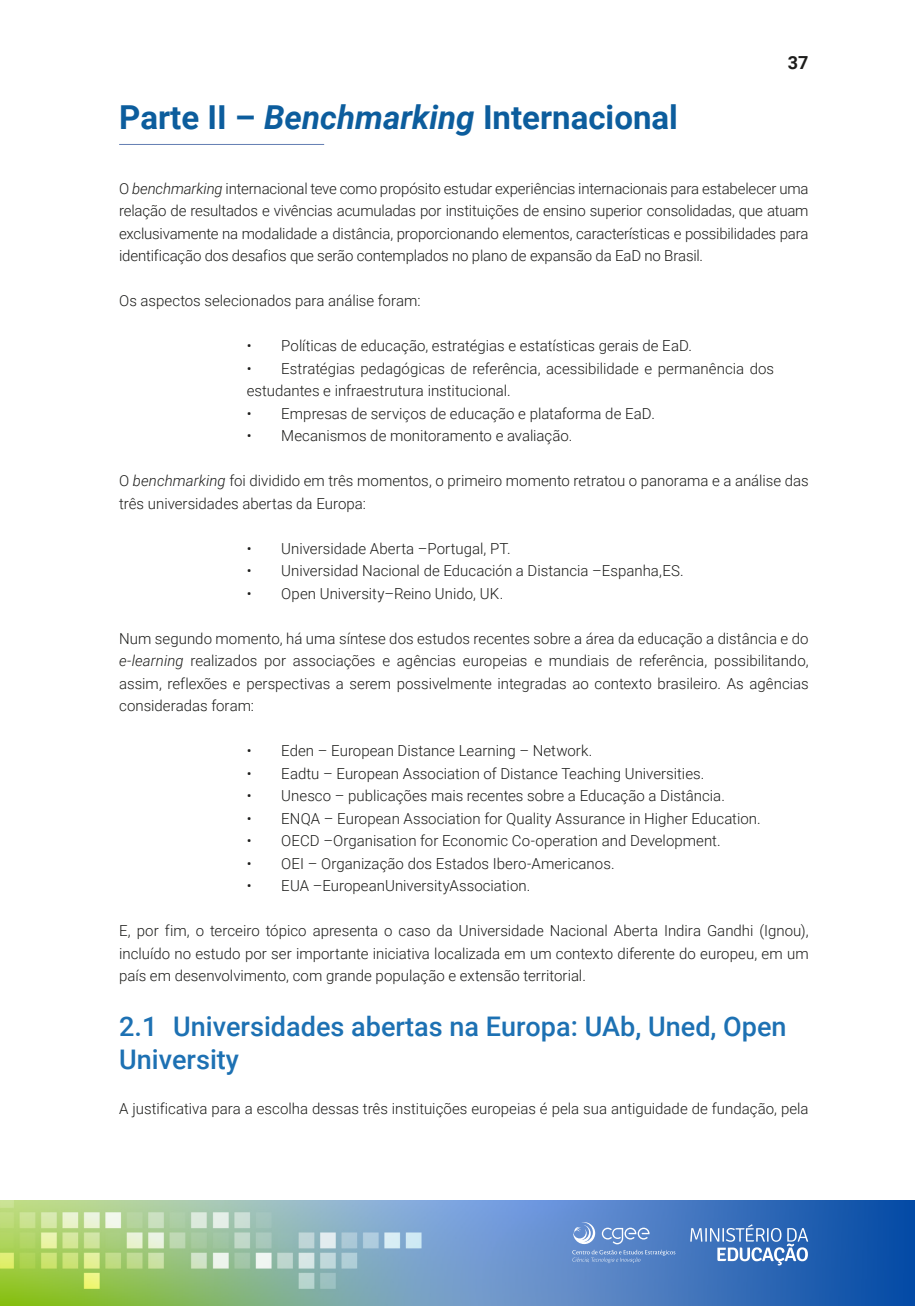
<style>
.page{position:relative;width:915px;height:1306px;background:#fff}
.page>*{position:absolute;margin:0;border:0;box-sizing:border-box;transform-origin:0 0}
.t1{font:700 33px "Roboto";color:#0c5d9d}
.t2{font:500 27px/32.4px "Roboto";color:#1d71b3}
.t3{font:700 18px "Roboto";color:#1d1d1b}
.t4{font:300 15.15px/22.5px "Roboto";color:#1d1d1b;text-align:justify}
.s1{font-style:italic}
</style>
<div class="page">
<img style="left:0;top:1200px;width:914px;height:105px">
<svg style="left:572px;top:1222px;width:103px;height:40px"></svg>
<svg style="left:690px;top:1224px;width:118px;height:41px"></svg>
<hr style="left:119px;top:144px;width:205px;height:1px;background:#627db2">
<h1 class="t1" style="left:119px;top:94px;width:560px">Parte II – <span class="s1">Benchmarking</span> Internacional</h1>
<p class="t3" style="left:787px;top:50px;width:22px">37</p>
<p class="t4" style="left:119px;top:176px;width:690px">O <span class="s1">benchmarking</span> internacional teve como propósito estudar experiências internacionais para estabelecer uma relação de resultados e vivências acumuladas por instituições de ensino superior consolidadas, que atuam exclusivamente na modalidade a distância, proporcionando elementos, características e possibilidades para identificação dos desafios que serão contemplados no plano de expansão da EaD no Brasil.</p>
<p class="t4" style="left:119px;top:289px;width:303px">Os aspectos selecionados para análise foram:</p>
<p class="t4" style="left:247px;top:334px;width:446px">• Políticas de educação, estratégias e estatísticas gerais de EaD.</p>
<p class="t4" style="left:247px;top:356px;width:528px">• Estratégias pedagógicas de referência, acessibilidade e permanência dos estudantes e infraestrutura institucional.</p>
<p class="t4" style="left:247px;top:401px;width:409px">• Empresas de serviços de educação e plataforma de EaD.</p>
<p class="t4" style="left:247px;top:424px;width:327px">• Mecanismos de monitoramento e avaliação.</p>
<p class="t4" style="left:119px;top:469px;width:690px">O <span class="s1">benchmarking</span> foi dividido em três momentos, o primeiro momento retratou o panorama e a análise das três universidades abertas da Europa:</p>
<p class="t4" style="left:247px;top:536px;width:265px">• Universidade Aberta –Portugal, PT.</p>
<p class="t4" style="left:247px;top:559px;width:438px">• Universidad Nacional de Educación a Distancia –Espanha,ES.</p>
<p class="t4" style="left:247px;top:581px;width:258px">• Open University–Reino Unido, UK.</p>
<p class="t4" style="left:119px;top:626px;width:690px">Num segundo momento, há uma síntese dos estudos recentes sobre a área da educação a distância e do <span class="s1">e-learning</span> realizados por associações e agências europeias e mundiais de referência, possibilitando, assim, reflexões e perspectivas a serem possivelmente integradas ao contexto brasileiro. As agências consideradas foram:</p>
<p class="t4" style="left:247px;top:739px;width:347px">• Eden – European Distance Learning – Network.</p>
<p class="t4" style="left:247px;top:761px;width:459px">• Eadtu – European Association of Distance Teaching Universities.</p>
<p class="t4" style="left:247px;top:784px;width:479px">• Unesco – publicações mais recentes sobre a Educação a Distância.</p>
<p class="t4" style="left:247px;top:806px;width:515px">• ENQA – European Association for Quality Assurance in Higher Education.</p>
<p class="t4" style="left:247px;top:829px;width:475px">• OECD –Organisation for Economic Co-operation and Development.</p>
<p class="t4" style="left:247px;top:851px;width:369px">• OEI – Organização dos Estados Ibero-Americanos.</p>
<p class="t4" style="left:247px;top:874px;width:285px">• EUA –EuropeanUniversityAssociation.</p>
<p class="t4" style="left:119px;top:919px;width:690px">E, por fim, o terceiro tópico apresenta o caso da Universidade Nacional Aberta Indira Gandhi (Ignou), incluído no estudo por ser importante iniciativa localizada em um contexto diferente do europeu, em um país em desenvolvimento, com grande população e extensão territorial.</p>
<h2 class="t2" style="left:119px;top:1009px;width:668px">2.1 Universidades abertas na Europa: UAb, Uned, Open<br>University</h2>
<p class="t4" style="left:119px;top:1096px;width:690px">A justificativa para a escolha dessas três instituições europeias é pela sua antiguidade de fundação, pela</p>
</div>
